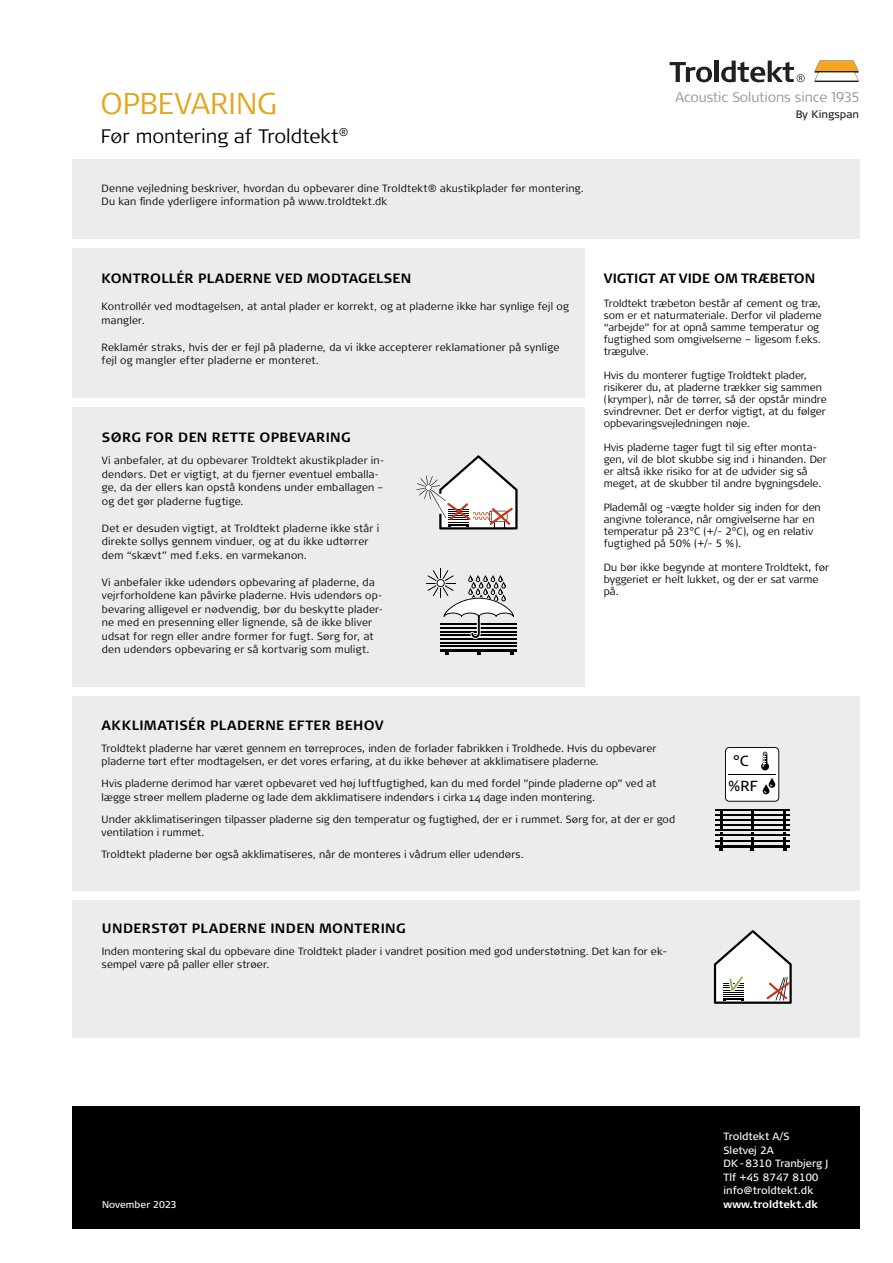
<style>
.page{position:relative;width:893px;height:1263px;background:#fff}
.page>*{position:absolute;margin:0;border:0;box-sizing:border-box;transform-origin:0 0}
.t1{font:300 30px "Signa Column";color:#e3a51a}
.t2{font:300 19.5px "Signa Column";letter-spacing:-.005em;color:#000}
.t3{font:14.55px/24.8px "Signa Column";color:#000;text-align:center}
.t4{font:300 13.8px "Signa Pro";letter-spacing:-.01em;color:#939598}
.t5{font:700 13.5px "Signa Pro";letter-spacing:.025em;color:#000}
.t6{font:700 13.5px "Signa Pro";color:#000}
.t7{font:10.8px "Signa Pro";color:#231f20}
.t8{font:300 10.5px/12px "Signa Pro";letter-spacing:.005em;color:#000}
.t9{font:300 10.5px/13.5px "Signa Column";letter-spacing:.02em;color:#000}
.t10{font:10.5px/13.5px "Signa Pro";color:#fff}
.t11{font:700 10.5px "Signa Pro";color:#fff}
.t12{font:9.75px "Signa Column";color:#fff}
</style>
<div class="page">
<div style="left:72px;top:1106px;width:787px;height:123px;background:#000"></div>
<div style="left:72px;top:159px;width:787px;height:947px;background:#ececec"></div>
<svg style="left:814px;top:61px;width:44px;height:21px"></svg>
<svg style="left:669px;top:62px;width:43px;height:20px"></svg>
<hr style="left:714px;top:61px;width:4px;height:21px;background:#231f20">
<svg style="left:721px;top:61px;width:83px;height:21px"></svg>
<div style="left:45px;top:687px;width:828px;height:8px;background:#fff"></div>
<div style="left:36px;top:398px;width:551px;height:8px;background:#fff"></div>
<div style="left:585px;top:242px;width:286px;height:452px;background:#fff"></div>
<div style="left:62px;top:240px;width:830px;height:8px;background:#fff"></div>
<div style="left:17px;top:891px;width:875px;height:8px;background:#fff"></div>
<hr style="left:440px;top:649px;width:77px;height:3px;background:#000">
<svg style="left:510px;top:652px;width:4px;height:3px"></svg>
<hr style="left:440px;top:646px;width:77px;height:1px;background:#000">
<hr style="left:440px;top:642px;width:77px;height:1px;background:#000">
<hr style="left:440px;top:638px;width:77px;height:2px;background:#000">
<hr style="left:440px;top:635px;width:77px;height:1px;background:#000">
<hr style="left:440px;top:631px;width:77px;height:1px;background:#000">
<hr style="left:440px;top:627px;width:77px;height:2px;background:#000">
<hr style="left:440px;top:624px;width:77px;height:1px;background:#000">
<svg style="left:426px;top:568px;width:88px;height:71px"></svg>
<svg style="left:416px;top:455px;width:101px;height:75px"></svg>
<svg style="left:725px;top:747px;width:54px;height:55px;background:#ddd"></svg>
<hr style="left:715px;top:845px;width:74px;height:2px;background:#000">
<hr style="left:715px;top:840px;width:74px;height:1px;background:#000">
<hr style="left:715px;top:835px;width:74px;height:1px;background:#000">
<hr style="left:715px;top:830px;width:74px;height:1px;background:#000">
<hr style="left:715px;top:825px;width:74px;height:1px;background:#000">
<hr style="left:715px;top:820px;width:74px;height:1px;background:#000">
<hr style="left:715px;top:815px;width:74px;height:1px;background:#000">
<hr style="left:715px;top:810px;width:74px;height:1px;background:#000">
<svg style="left:719px;top:812px;width:3px;height:39px"></svg>
<svg style="left:750px;top:812px;width:3px;height:39px"></svg>
<svg style="left:783px;top:812px;width:3px;height:39px"></svg>
<svg style="left:714px;top:930px;width:77px;height:74px"></svg>
<div style="left:53px;top:1038px;width:810px;height:68px;background:#fff"></div>
<h1 class="t1" style="left:101px;top:90px;width:178px">OPBEVARING</h1>
<h2 class="t2" style="left:101px;top:127px;width:249px">Før montering af Troldtekt<sup>®</sup></h2>
<p class="t9" style="left:102px;top:182px;width:484px">Denne vejledning beskriver, hvordan du opbevarer dine Troldtekt® akustikplader før montering.<br>Du kan finde yderligere information på www.troldtekt.dk</p>
<h3 class="t4" style="left:675px;top:90px;width:185px">Acoustic Solutions since 1935</h3>
<p class="t7" style="left:795px;top:110px;width:65px">By Kingspan</p>
<p class="t5" style="left:102px;top:271px;width:311px">KONTROLLÉR PLADERNE VED MODTAGELSEN</p>
<p class="t9" style="left:102px;top:301px;width:469px">Kontrollér ved modtagelsen, at antal plader er korrekt, og at pladerne ikke har synlige fejl og mangler.</p>
<p class="t9" style="left:102px;top:341px;width:459px">Reklamér straks, hvis der er fejl på pladerne, da vi ikke accepterer reklamationer på synlige fejl og mangler efter pladerne er monteret.</p>
<p class="t5" style="left:102px;top:430px;width:250px">SØRG FOR DEN RETTE OPBEVARING</p>
<p class="t9" style="left:102px;top:454px;width:284px">Vi anbefaler, at du opbevarer Troldtekt akustikplader in&shy;dendørs. Det er vigtigt, at du fjerner eventuel emballa&shy;ge, da der ellers kan opstå kondens under emballagen – og det gør pladerne fugtige.</p>
<p class="t9" style="left:102px;top:522px;width:279px">Det er desuden vigtigt, at Troldtekt pladerne ikke står i direkte sollys gennem vinduer, og at du ikke udtørrer dem “skævt” med f.eks. en varmekanon.</p>
<p class="t9" style="left:102px;top:576px;width:283px">Vi anbefaler ikke udendørs opbevaring af pladerne, da vejrforholdene kan påvirke pladerne. Hvis udendørs op&shy;bevaring alligevel er nødvendig, bør du beskytte plader&shy;ne med en presenning eller lignende, så de ikke bliver udsat for regn eller andre former for fugt. Sørg for, at den udendørs opbevaring er så kortvarig som muligt.</p>
<p class="t6" style="left:604px;top:271px;width:213px">VIGTIGT AT VIDE OM TRÆBETON</p>
<p class="t8" style="left:604px;top:298px;width:219px">Troldtekt træbeton består af cement og træ, som er et naturmateriale. Derfor vil pladerne “arbejde” for at opnå samme temperatur og fugtighed som omgivelserne – ligesom f.eks. trægulve.</p>
<p class="t8" style="left:604px;top:370px;width:224px">Hvis du monterer fugtige Troldtekt plader, risikerer du, at pladerne trækker sig sammen (krymper), når de tørrer, så der opstår mindre svindrevner. Det er derfor vigtigt, at du følger opbevaringsvejledningen nøje.</p>
<p class="t8" style="left:604px;top:442px;width:224px">Hvis pladerne tager fugt til sig efter monta&shy;gen, vil de blot skubbe sig ind i hinanden. Der er altså ikke risiko for at de udvider sig så meget, at de skubber til andre bygningsdele.</p>
<p class="t8" style="left:604px;top:502px;width:218px">Plademål og -vægte holder sig inden for den angivne tolerance, når omgivelserne har en temperatur på 23°C (+/- 2°C), og en relativ fugtighed på 50% (+/- 5 %).</p>
<p class="t8" style="left:604px;top:562px;width:226px">Du bør ikke begynde at montere Troldtekt, før byggeriet er helt lukket, og der er sat varme på.</p>
<p class="t5" style="left:102px;top:717px;width:283px">AKKLIMATISÉR PLADERNE EFTER BEHOV</p>
<p class="t8" style="left:102px;top:742px;width:556px;line-height:13.5px">Troldtekt pladerne har været gennem en tørreproces, inden de forlader fabrikken i Troldhede. Hvis du opbevarer pladerne tørt efter modtagelsen, er det vores erfaring, at du ikke behøver at akklimatisere pladerne.</p>
<p class="t8" style="left:102px;top:778px;width:556px;line-height:13.5px">Hvis pladerne derimod har været opbevaret ved høj luftfugtighed, kan du med fordel ”pinde pladerne op” ved at lægge strøer mellem pladerne og lade dem akklimatisere indendørs i cirka 14 dage inden montering.</p>
<p class="t8" style="left:102px;top:813px;width:575px;line-height:13.5px">Under akklimatiseringen tilpasser pladerne sig den temperatur og fugtighed, der er i rummet. Sørg for, at der er god ventilation i rummet.</p>
<p class="t9" style="left:102px;top:849px;width:424px">Troldtekt pladerne bør også akklimatiseres, når de monteres i vådrum eller udendørs.</p>
<p class="t5" style="left:102px;top:920px;width:305px">UNDERSTØT PLADERNE INDEN MONTERING</p>
<p class="t8" style="left:102px;top:945px;width:566px;line-height:13.5px">Inden montering skal du opbevare dine Troldtekt plader i vandret position med god understøtning. Det kan for ek&shy;sempel være på paller eller strøer.</p>
<h3 class="t3" style="left:728px;top:749px;width:31px">°C %RF</h3>
<p class="t12" style="left:102px;top:1199px;width:76px">November 2023</p>
<p class="t10" style="left:723px;top:1131px;width:106px">Troldtekt A/S<br>Sletvej 2A<br>DK - 8310 Tranbjerg J<br>Tlf +45 8747 8100 info@troldtekt.dk</p>
<p class="t11" style="left:723px;top:1198px;width:96px">www.troldtekt.dk</p>
</div>
